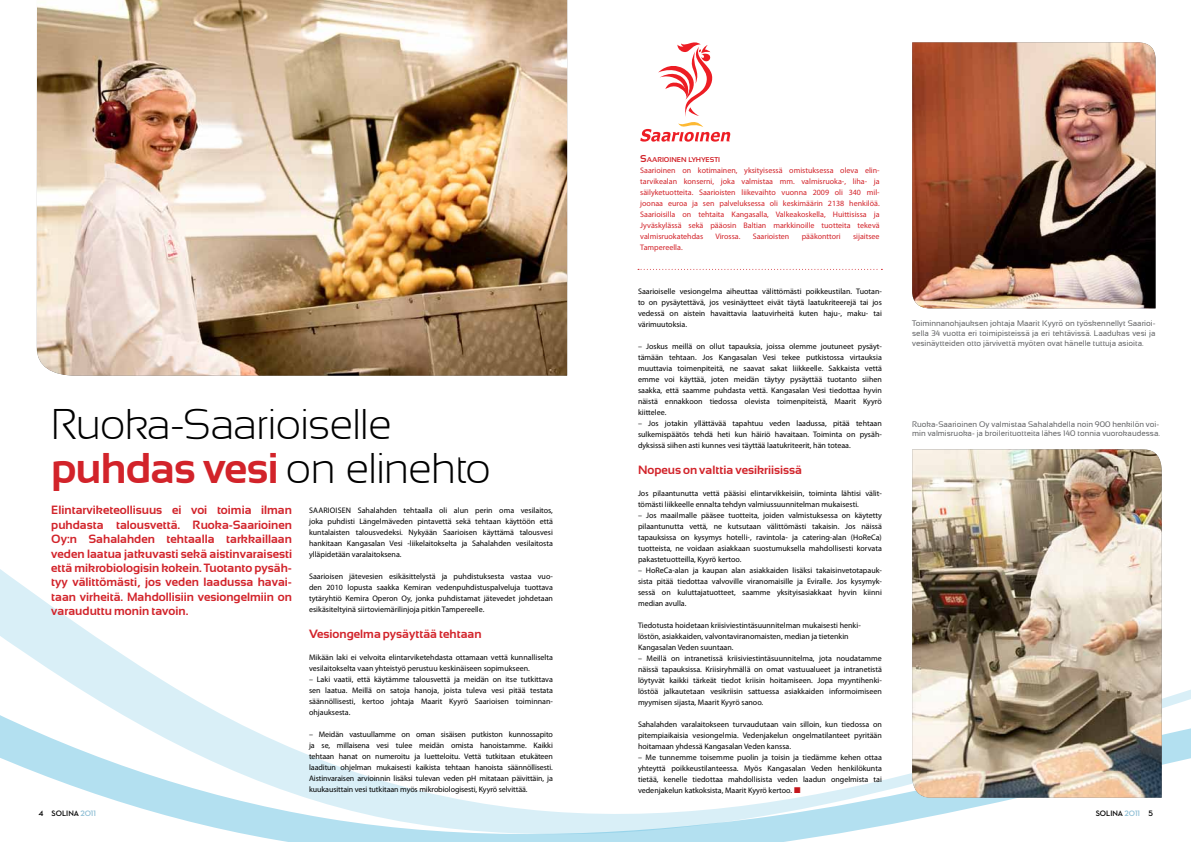
<style>
.page{position:relative;width:1191px;height:842px;background:#fff}
.page>*{position:absolute;margin:0;border:0;box-sizing:border-box;transform-origin:0 0}
.t1{font:300 43px/44px "Sansation";letter-spacing:-.015em;color:#000}
.t2{font:700 12px/14.4px "Sansation";color:#d2232a;text-align:justify}
.t3{font:8px/11px "Myriad Pro";color:#000;text-align:justify}
.t4{font:8px/11px "Myriad Pro";color:#d2232a;text-align:justify}
.t5{font:8px/9.6px "Sansation";color:#636466}
.t6{font:8px "Neutra Disp Bold Alt";color:#000}
.t7{font:700 7px "Sansation";color:#d2232a}
.s1{font-size:10px}
.s2{font-weight:700;color:#d2232a}
.s3{color:#8cbdd4}
</style>
<div class="page">
<svg style="left:0;top:464px;width:1191px;height:378px"></svg>
<img style="left:37px;top:0;width:530px;height:376px">
<img style="left:912px;top:449px;width:249px;height:349px">
<img style="left:912px;top:42px;width:243px;height:266px">
<svg style="left:640px;top:42px;width:90px;height:100px"></svg>
<svg style="left:638px;top:269px;width:244px;height:1px"></svg>
<svg style="left:794px;top:787px;width:6px;height:6px"></svg>
<p class="t7" style="left:640px;top:156px;width:81px"><span class="s1">S</span>AARIOINEN LYHYESTI</p>
<p class="t4" style="left:640px;top:165px;width:241px">Saarioinen on kotimainen, yksityisessä omistuksessa oleva elin&shy;tarvikealan konserni, joka valmistaa mm. valmisruoka-, liha- ja säilyketuotteita. Saarioisten liikevaihto vuonna 2009 oli 340 mil&shy;joonaa euroa ja sen palveluksessa oli keskimäärin 2138 henkilöä.<br>Saarioisilla on tehtaita Kangasalla, Valkeakoskella, Huittisissa ja Jyväskylässä sekä pääosin Baltian markkinoille tuotteita tekevä valmisruokatehdas</p>
<p class="t4" style="left:715px;top:231px;width:26px">Virossa.</p>
<p class="t4" style="left:752px;top:231px;width:38px">Saarioisten</p>
<p class="t4" style="left:801px;top:231px;width:40px">pääkonttori</p>
<p class="t4" style="left:853px;top:231px;width:28px">sijaitsee</p>
<h1 class="t1" style="left:51px;top:402px;width:441px">Ruoka-Saarioiselle <span class="s2">puhdas vesi</span> on elinehto</h1>
<p class="t2" style="left:51px;top:503px;width:242px">Elintarviketeollisuus ei voi toimia ilman puhdasta talousvettä. Ruoka-Saarioinen Oy:n Sahalahden tehtaalla tarkkaillaan veden laatua jatkuvasti sekä aistinvaraisesti että mikrobiologisin kokein. Tuotanto pysäh&shy;tyy välittömästi, jos veden laadussa havai&shy;taan virheitä. Mahdollisiin vesiongelmiin on varauduttu monin tavoin.</p>
<p class="t3" style="left:309px;top:505px;width:10px">Saarioisen</p>
<p class="t3" style="left:309px;top:505px;width:245px;text-indent:49px">Sahalahden tehtaalla oli alun perin oma vesilaitos, joka puhdisti Längelmäveden pintavettä sekä tehtaan käyttöön että kuntalaisten talousvedeksi. Nykyään Saarioisen käyttämä talousvesi hankitaan Kangasalan Vesi -liikelaitokselta ja Sahalahden vesilaitosta ylläpidetään varalaitoksena.</p>
<p class="t3" style="left:309px;top:571px;width:245px">Saarioisen jätevesien esikäsittelystä ja puhdistuksesta vastaa vuo&shy;den 2010 lopusta saakka Kemiran vedenpuhdistuspalveluja tuottava tytäryhtiö Kemira Operon Oy, jonka puhdistamat jätevedet johdetaan esikäsiteltyinä siirtoviemärilinjoja pitkin Tampereelle.</p>
<h2 class="t2" style="left:309px;top:626px;width:174px">Vesiongelma pysäyttää tehtaan</h2>
<p class="t3" style="left:309px;top:651px;width:245px">Mikään laki ei velvoita elintarviketehdasta ottamaan vettä kunnalliselta vesilaitokselta vaan yhteistyö perustuu keskinäiseen sopimukseen.</p>
<p class="t3" style="left:309px;top:673px;width:245px">– Laki vaatii, että käytämme talousvettä ja meidän on itse tutkittava sen laatua. Meillä on satoja hanoja, joista tuleva vesi pitää testata säännöllisesti, kertoo johtaja Maarit Kyyrö Saarioisen toiminnan&shy;ohjauksesta.</p>
<p class="t3" style="left:309px;top:728px;width:245px">– Meidän vastuullamme on oman sisäisen putkiston kunnossapito ja se, millaisena vesi tulee meidän omista hanoistamme. Kaikki tehtaan hanat on numeroitu ja luetteloitu. Vettä tutkitaan etukäteen laaditun ohjelman mukaisesti kaikista tehtaan hanoista säännöllisesti.<br>Aistinvaraisen arvioinnin lisäksi tulevan veden pH mitataan päivittäin, ja kuukausittain vesi tutkitaan myös mikrobiologisesti, Kyyrö selvittää.</p>
<p class="t4" style="left:640px;top:242px;width:44px">Tampereella.</p>
<p class="t3" style="left:638px;top:286px;width:245px">Saarioiselle vesiongelma aiheuttaa välittömästi poikkeustilan. Tuotan&shy;to on pysäytettävä, jos vesinäytteet eivät täytä laatukriteerejä tai jos vedessä on aistein havaittavia laatuvirheitä kuten haju-, maku- tai värimuutoksia.</p>
<p class="t3" style="left:638px;top:341px;width:245px">– Joskus meillä on ollut tapauksia, joissa olemme joutuneet pysäyt&shy;tämään tehtaan. Jos Kangasalan Vesi tekee putkistossa virtauksia muuttavia toimenpiteitä, ne saavat sakat liikkeelle. Sakkaista vettä emme voi käyttää, joten meidän täytyy pysäyttää tuotanto siihen saakka, että saamme puhdasta vettä. Kangasalan Vesi tiedottaa hyvin näistä ennakkoon tiedossa olevista toimenpiteistä, Maarit Kyyrö kiittelee.</p>
<p class="t3" style="left:638px;top:418px;width:245px">– Jos jotakin yllättävää tapahtuu veden laadussa, pitää tehtaan sulkemispäätös tehdä heti kun häiriö havaitaan. Toiminta on pysäh&shy;dyksissä siihen asti kunnes vesi täyttää laatukriteerit, hän toteaa.</p>
<h2 class="t2" style="left:638px;top:462px;width:165px">Nopeus on valttia vesikriisissä</h2>
<p class="t3" style="left:638px;top:487px;width:245px">Jos pilaantunutta vettä pääsisi elintarvikkeisiin, toiminta lähtisi välit&shy;tömästi liikkeelle ennalta tehdyn valmiussuunnitelman mukaisesti.</p>
<p class="t3" style="left:638px;top:509px;width:245px">– Jos maailmalle pääsee tuotteita, joiden valmistuksessa on käytetty pilaantunutta vettä, ne kutsutaan välittömästi takaisin. Jos näissä tapauksissa on kysymys hotelli-, ravintola- ja catering-alan (HoReCa) tuotteista, ne voidaan asiakkaan suostumuksella mahdollisesti korvata pakastetuotteilla, Kyyrö kertoo.</p>
<p class="t3" style="left:638px;top:564px;width:245px">– HoReCa-alan ja kaupan alan asiakkaiden lisäksi takaisinvetotapauk&shy;sista pitää tiedottaa valvoville viranomaisille ja Eviralle. Jos kysymyk&shy;sessä on kuluttajatuotteet, saamme yksityisasiakkaat hyvin kiinni median avulla.</p>
<p class="t3" style="left:638px;top:619px;width:224px;text-align:left">Tiedotusta hoidetaan kriisiviestintäsuunnitelman mukaisesti henki&shy;löstön, asiakkaiden, valvontaviranomaisten, median ja tietenkin<br>Kangasalan Veden suuntaan.</p>
<p class="t3" style="left:638px;top:652px;width:245px">– Meillä on intranetissä kriisiviestintäsuunnitelma, jota noudatamme näissä tapauksissa. Kriisiryhmällä on omat vastuualueet ja intranetistä löytyvät kaikki tärkeät tiedot kriisin hoitamiseen. Jopa myyntihenki&shy;löstöä jalkautetaan vesikriisin sattuessa asiakkaiden informoimiseen myymisen sijasta, Maarit Kyyrö sanoo.</p>
<p class="t3" style="left:638px;top:718px;width:245px">Sahalahden varalaitokseen turvaudutaan vain silloin, kun tiedossa on pitempiaikaisia vesiongelmia. Vedenjakelun ongelmatilanteet pyritään hoitamaan yhdessä Kangasalan Veden kanssa.</p>
<p class="t3" style="left:638px;top:751px;width:245px">– Me tunnemme toisemme puolin ja toisin ja tiedämme kehen ottaa yhteyttä poikkeustilanteessa. Myös Kangasalan Veden henkilökunta tietää, kenelle tiedottaa mahdollisista veden laadun ongelmista tai vedenjakelun katkoksista, Maarit Kyyrö kertoo.</p>
<p class="t5" style="left:912px;top:319px;width:245px;text-align:justify">Toiminnanohjauksen johtaja Maarit Kyyrö on työskennellyt Saarioi&shy;sella 34 vuotta eri toimipisteissä ja eri tehtävissä. Laadukas vesi ja vesinäytteiden otto järvivettä myöten ovat hänelle tuttuja asioita.</p>
<p class="t5" style="left:912px;top:419px;width:249px">Ruoka-Saarioinen Oy valmistaa Sahalahdella noin 900 henkilön voi&shy;min valmisruoka- ja broilerituotteita lähes 140 tonnia vuorokaudessa.</p>
<p class="t6" style="left:38px;top:809px;width:59px">4 SOLINA <span class="s3">2011</span></p>
<p class="t6" style="left:1095px;top:809px;width:59px">SOLINA <span class="s3">2011</span> 5</p>
</div>
